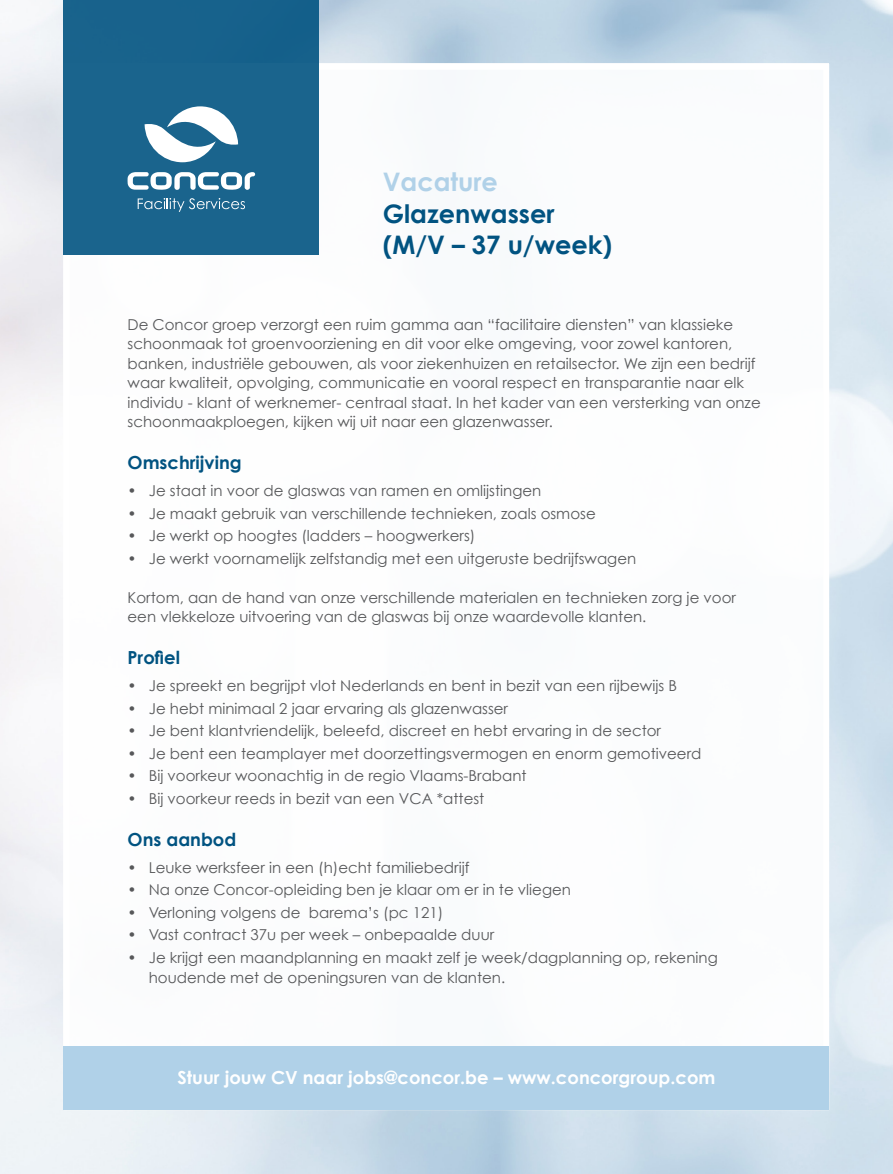
<style>
.page{position:relative;width:893px;height:1174px;background:#fff}
.page>*{position:absolute;margin:0;border:0;box-sizing:border-box;transform-origin:0 0}
.t1{font:700 25.5px/31.5px "Century Gothic";color:#015381}
.t2{font:700 18px "Century Gothic";color:#fff}
.Body{font:700 18px "Century Gothic";color:#015381}
.Body-2{font:15px/19.5px "Century Gothic";color:#57585a}
.s1{color:#b0d1e8}
</style>
<div class="page">
<img style="left:0;top:0;width:893px;height:1173px">
<div style="left:64px;top:64px;width:765px;height:1045px;background:#fff"></div>
<div style="left:64px;top:0;width:255px;height:254px;background:#1a648d"></div>
<svg style="left:145px;top:106px;width:93px;height:56px"></svg>
<svg style="left:128px;top:172px;width:127px;height:18px"></svg>
<svg style="left:138px;top:198px;width:107px;height:14px"></svg>
<div style="left:64px;top:1046px;width:765px;height:63px;background:#b0d1e8"></div>
<p class="t1" style="left:383px;top:166px;width:173px"><span class="s1">Vacature<br></span>Glazenwasser</p>
<p class="t1" style="left:383px;top:229px;width:231px">(M/V – 37 u/week)</p>
<p class="Body-2" style="left:128px;top:314px;width:635px">De Concor groep verzorgt een ruim gamma aan “facilitaire diensten” van klassieke schoonmaak tot groenvoorziening en dit voor elke omgeving, voor zowel kantoren, banken, industriële gebouwen, als voor ziekenhuizen en retailsector. We zijn een bedrijf waar kwaliteit, opvolging, communicatie en vooral respect en transparantie naar elk individu - klant of werknemer- centraal staat. In het kader van een versterking van onze schoonmaakploegen, kijken wij uit naar een glazenwasser.</p>
<p class="Body" style="left:128px;top:451px;width:116px">Omschrijving</p>
<p class="Body-2" style="left:128px;top:480px;width:415px">• Je staat in voor de glaswas van ramen en omlijstingen</p>
<p class="Body-2" style="left:128px;top:503px;width:470px">• Je maakt gebruik van verschillende technieken, zoals osmose</p>
<p class="Body-2" style="left:128px;top:525px;width:349px">• Je werkt op hoogtes (ladders – hoogwerkers)</p>
<p class="Body-2" style="left:128px;top:548px;width:510px">• Je werkt voornamelijk zelfstandig met een uitgeruste bedrijfswagen</p>
<p class="Body-2" style="left:128px;top:587px;width:610px">Kortom, aan de hand van onze verschillende materialen en technieken zorg je voor een vlekkeloze uitvoering van de glaswas bij onze waardevolle klanten.</p>
<p class="Body" style="left:128px;top:646px;width:54px">Profiel</p>
<p class="Body-2" style="left:128px;top:675px;width:551px">• Je spreekt en begrijpt vlot Nederlands en bent in bezit van een rijbewijs B</p>
<p class="Body-2" style="left:128px;top:698px;width:382px">• Je hebt minimaal 2 jaar ervaring als glazenwasser</p>
<p class="Body-2" style="left:128px;top:720px;width:535px">• Je bent klantvriendelijk, beleefd, discreet en hebt ervaring in de sector</p>
<p class="Body-2" style="left:128px;top:743px;width:575px">• Je bent een teamplayer met doorzettingsvermogen en enorm gemotiveerd</p>
<p class="Body-2" style="left:128px;top:765px;width:401px">• Bij voorkeur woonachtig in de regio Vlaams-Brabant</p>
<p class="Body-2" style="left:128px;top:788px;width:358px">• Bij voorkeur reeds in bezit van een VCA *attest</p>
<p class="Body" style="left:128px;top:827px;width:110px">Ons aanbod</p>
<p class="Body-2" style="left:128px;top:857px;width:343px">• Leuke werksfeer in een (h)echt familiebedrijf</p>
<p class="Body-2" style="left:128px;top:879px;width:445px">• Na onze Concor-opleiding ben je klaar om er in te vliegen</p>
<p class="Body-2" style="left:128px;top:902px;width:317px">• Verloning volgens de barema’s (pc 121)</p>
<p class="Body-2" style="left:128px;top:924px;width:368px">• Vast contract 37u per week – onbepaalde duur</p>
<p class="Body-2" style="left:149px;top:947px;width:570px;text-indent:-21px">• Je krijgt een maandplanning en maakt zelf je week/dagplanning op, rekening houdende met de openingsuren van de klanten.</p>
<p class="t2" style="left:178px;top:1065px;width:539px">Stuur jouw CV naar jobs@concor.be – www.concorgroup.com</p>
</div>
